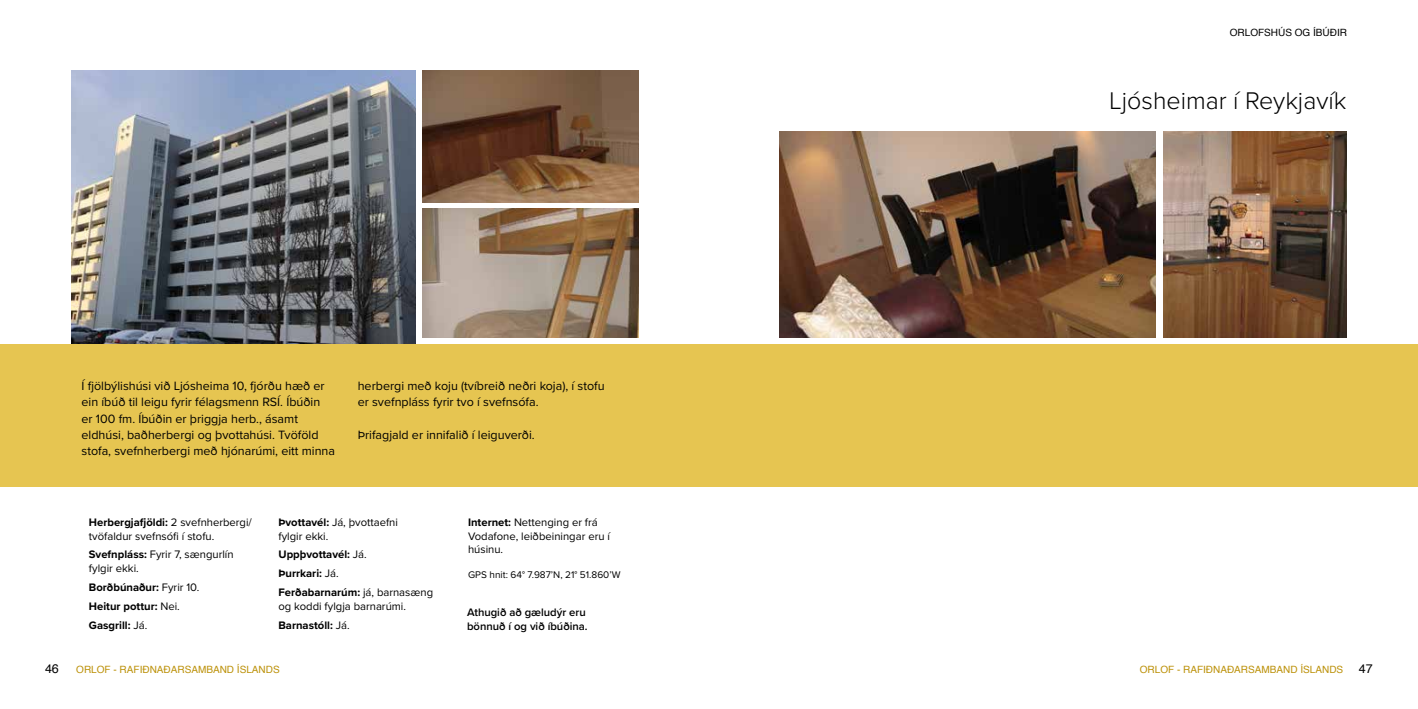
<style>
.page{position:relative;width:1418px;height:709px;background:#fff}
.page>*{position:absolute;margin:0;border:0;box-sizing:border-box;transform-origin:0 0}
.t1{font:300 25px "Proxima Nova";color:#000}
.t2{font:12.5px/16.2px "Proxima Nova";color:#000}
.t3{font:12.5px "Helvetica";color:#000}
.t4{font:11.25px/13.8px "Proxima Nova";color:#000}
.t5{font:700 11.25px/18.8px "Proxima Nova";color:#000}
.t6{font:600 11.25px/13.8px "Proxima Nova";color:#000}
.t7{font:10px "Helvetica";color:#bc9109}
.t8{font:10px "Proxima Nova";color:#000}
.t9{font:10px "Helvetica";color:#000}
.s1{font-weight:700}
.s2{font-weight:400}
</style>
<div class="page">
<img style="left:71px;top:71px;width:344px;height:273px">
<img style="left:779px;top:131px;width:376px;height:207px">
<img style="left:1163px;top:131px;width:183px;height:207px">
<img style="left:423px;top:71px;width:215px;height:132px">
<img style="left:423px;top:209px;width:215px;height:129px">
<div style="left:0;top:344px;width:1417px;height:142px;background:#e6c551"></div>
<p class="t9" style="left:1229px;top:25px;width:119px">ORLOFSHÚS OG ÍBÚÐIR</p>
<p class="t2" style="left:81px;top:377px;width:255px">Í fjölbýlishúsi við Ljósheima 10, fjórðu hæð er ein íbúð til leigu fyrir félagsmenn RSÍ. Íbúðin<br>er 100 fm. Íbúðin er þriggja herb., ásamt eldhúsi, baðherbergi og þvottahúsi. Tvöföld stofa, svefnherbergi með hjónarúmi, eitt minna</p>
<p class="t2" style="left:358px;top:377px;width:248px">herbergi með koju (tvíbreið neðri koja), í stofu er svefnpláss fyrir tvo í svefnsófa.</p>
<p class="t2" style="left:358px;top:426px;width:179px">Þrifagjald er innifalið í leiguverði.</p>
<p class="t4" style="left:89px;top:515px;width:164px"><span class="s1">Herbergjafjöldi:</span> 2 svefnherbergi/ tvöfaldur svefnsófi í stofu.</p>
<p class="t4" style="left:89px;top:547px;width:146px"><span class="s1">Svefnpláss:</span> Fyrir 7, sængurlín fylgir ekki.</p>
<p class="t5" style="left:89px;top:577px;width:112px">Borðbúnaður: <span class="s2">Fyrir 10.<br></span>Heitur pottur: <span class="s2">Nei.<br></span>Gasgrill: <span class="s2">Já.</span></p>
<p class="t4" style="left:278px;top:515px;width:121px"><span class="s1">Þvottavél:</span> Já, þvottaefni fylgir ekki.</p>
<p class="t5" style="left:278px;top:545px;width:156px">Uppþvottavél: <span class="s2">Já.<br></span>Þurrkari: <span class="s2">Já.<br></span>Ferðabarnarúm: <span class="s2">já, barnasæng</span></p>
<p class="t4" style="left:278px;top:596px;width:129px;line-height:18.8px">og koddi fylgja barnarúmi.<br><span class="s1">Barnastóll:</span> Já.</p>
<p class="t4" style="left:468px;top:515px;width:143px"><span class="s1">Internet:</span> Nettenging er frá<br>Vodafone, leiðbeiningar eru í húsinu.</p>
<p class="t8" style="left:468px;top:567px;width:154px">GPS hnit: 64° 7.987’N, 21° 51.860’W</p>
<p class="t6" style="left:467px;top:605px;width:122px">Athugið að gæludýr eru bönnuð í og við íbúðina.</p>
<h1 class="t1" style="left:1109px;top:82px;width:238px">Ljósheimar í Reykjavík</h1>
<p class="t3" style="left:45px;top:659px;width:15px">46</p>
<p class="t7" style="left:76px;top:662px;width:205px">ORLOF - RAFIÐNAÐARSAMBAND ÍSLANDS</p>
<p class="t7" style="left:1139px;top:662px;width:205px">ORLOF - RAFIÐNAÐARSAMBAND ÍSLANDS</p>
<p class="t3" style="left:1358px;top:659px;width:15px">47</p>
</div>
